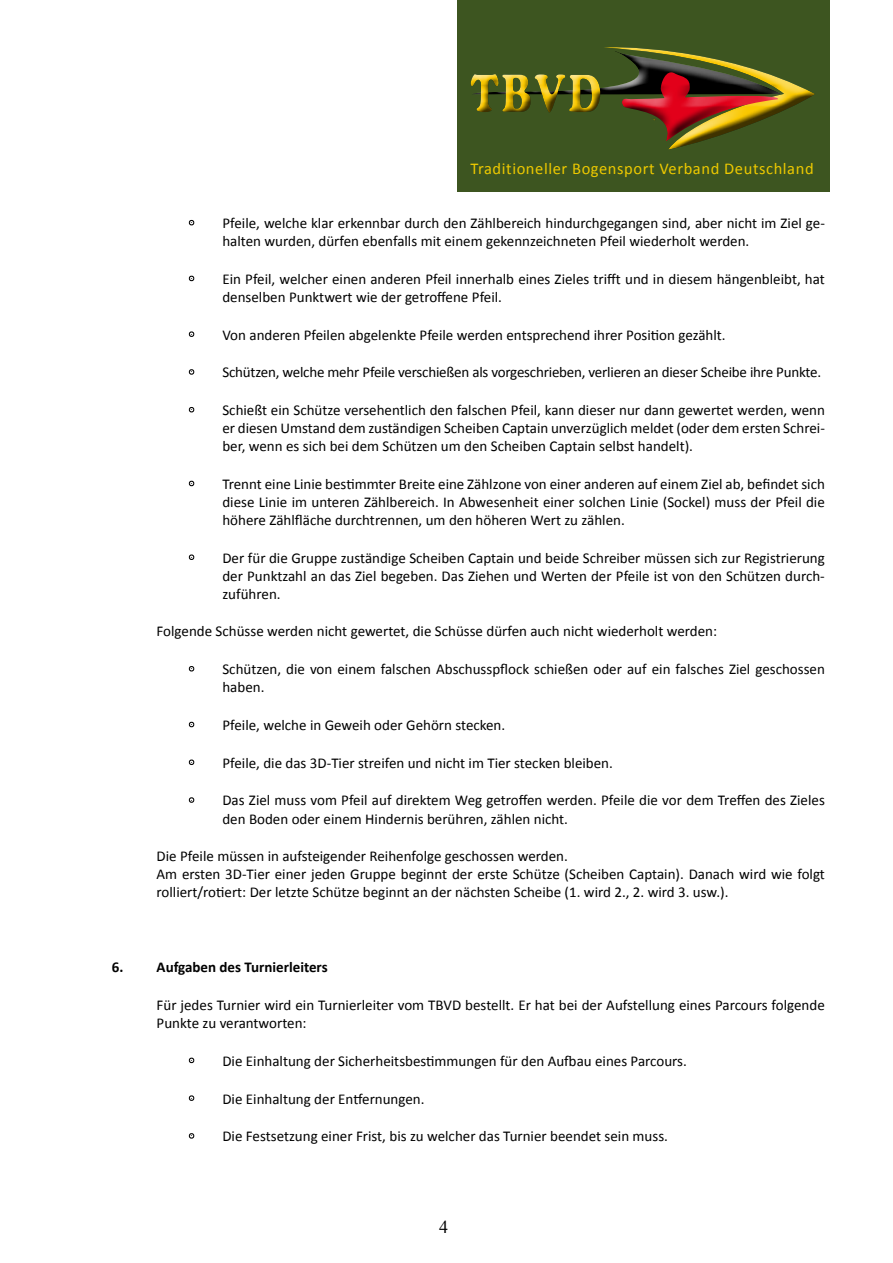
<style>
.page{position:relative;width:893px;height:1263px;background:#fff}
.page>*{position:absolute;margin:0;border:0;box-sizing:border-box;transform-origin:0 0}
.t1{font:18px "Times New Roman";color:#000}
.t2{font:16.5px "Calibri";letter-spacing:.035em;color:#eec900}
.t3{font:15px/18px "Calibri";color:#000}
.t4{font:700 15px "Calibri";color:#000}
.t5{font:8.7px "Calibri";color:#000}
</style>
<div class="page">
<div style="left:457px;top:0;width:372px;height:191px;background:#3d5520"></div>
<div style="left:468px;top:47px;width:349px;height:116px;background:#000;opacity:.75"></div>
<svg style="left:188px;top:219px;width:7px;height:7px"></svg>
<svg style="left:188px;top:275px;width:7px;height:7px"></svg>
<svg style="left:188px;top:331px;width:7px;height:6px"></svg>
<svg style="left:188px;top:369px;width:7px;height:6px"></svg>
<svg style="left:188px;top:407px;width:7px;height:6px"></svg>
<svg style="left:188px;top:480px;width:7px;height:7px"></svg>
<svg style="left:188px;top:554px;width:7px;height:6px"></svg>
<svg style="left:188px;top:666px;width:7px;height:6px"></svg>
<svg style="left:188px;top:721px;width:7px;height:7px"></svg>
<svg style="left:188px;top:759px;width:7px;height:6px"></svg>
<svg style="left:188px;top:797px;width:7px;height:6px"></svg>
<svg style="left:188px;top:1057px;width:7px;height:7px"></svg>
<svg style="left:188px;top:1095px;width:7px;height:6px"></svg>
<svg style="left:188px;top:1133px;width:7px;height:6px"></svg>
<div style="left:616px;top:114px;width:46px;height:42px;background:#3d5520;border-radius:50%"></div>
<p class="t2" style="left:471px;top:159px;width:345px">Traditioneller Bogensport Verband Deutschland</p>
<p class="t5" style="left:190px;top:215px;width:4px">.</p>
<p class="t3" style="left:222px;top:213px;width:604px">Pfeile, welche klar erkennbar durch den Zählbereich hindurchgegangen sind, aber nicht im Ziel ge&shy;halten wurden, dürfen ebenfalls mit einem gekennzeichneten Pfeil wiederholt werden.</p>
<p class="t5" style="left:190px;top:271px;width:4px">.</p>
<p class="t3" style="left:222px;top:269px;width:604px">Ein Pfeil, welcher einen anderen Pfeil innerhalb eines Zieles trifft und in diesem hängenbleibt, hat denselben Punktwert wie der getroffene Pfeil.</p>
<p class="t5" style="left:190px;top:326px;width:4px">.</p>
<p class="t3" style="left:222px;top:325px;width:505px">Von anderen Pfeilen abgelenkte Pfeile werden entsprechend ihrer Position gezählt.</p>
<p class="t5" style="left:190px;top:364px;width:4px">.</p>
<p class="t3" style="left:222px;top:363px;width:600px">Schützen, welche mehr Pfeile verschießen als vorgeschrieben, verlieren an dieser Scheibe ihre Punkte.</p>
<p class="t5" style="left:190px;top:402px;width:4px">.</p>
<p class="t3" style="left:222px;top:400px;width:604px;text-align:justify">Schießt ein Schütze versehentlich den falschen Pfeil, kann dieser nur dann gewertet werden, wenn er diesen Umstand dem zuständigen Scheiben Captain unverzüglich meldet (oder dem ersten Schrei&shy;ber, wenn es sich bei dem Schützen um den Scheiben Captain selbst handelt).</p>
<p class="t5" style="left:190px;top:476px;width:4px">.</p>
<p class="t3" style="left:222px;top:474px;width:604px;text-align:justify">Trennt eine Linie bestimmter Breite eine Zählzone von einer anderen auf einem Ziel ab, befindet sich diese Linie im unteren Zählbereich. In Abwesenheit einer solchen Linie (Sockel) muss der Pfeil die höhere Zählfläche durchtrennen, um den höheren Wert zu zählen.</p>
<p class="t5" style="left:190px;top:549px;width:4px">.</p>
<p class="t3" style="left:222px;top:548px;width:604px;text-align:justify">Der für die Gruppe zuständige Scheiben Captain und beide Schreiber müssen sich zur Registrierung der Punktzahl an das Ziel begeben. Das Ziehen und Werten der Pfeile ist von den Schützen durch&shy;zuführen.</p>
<p class="t3" style="left:157px;top:622px;width:562px">Folgende Schüsse werden nicht gewertet, die Schüsse dürfen auch nicht wiederholt werden:</p>
<p class="t5" style="left:190px;top:661px;width:4px">.</p>
<p class="t3" style="left:222px;top:659px;width:604px">Schützen, die von einem falschen Abschusspflock schießen oder auf ein falsches Ziel geschossen haben.</p>
<p class="t5" style="left:190px;top:717px;width:4px">.</p>
<p class="t3" style="left:222px;top:715px;width:284px">Pfeile, welche in Geweih oder Gehörn stecken.</p>
<p class="t5" style="left:190px;top:754px;width:4px">.</p>
<p class="t3" style="left:222px;top:753px;width:392px">Pfeile, die das 3D-Tier streifen und nicht im Tier stecken bleiben.</p>
<p class="t5" style="left:190px;top:792px;width:4px">.</p>
<p class="t3" style="left:222px;top:791px;width:604px">Das Ziel muss vom Pfeil auf direktem Weg getroffen werden. Pfeile die vor dem Treffen des Zieles den Boden oder einem Hindernis berühren, zählen nicht.</p>
<p class="t3" style="left:157px;top:846px;width:670px">Die Pfeile müssen in aufsteigender Reihenfolge geschossen werden.<br>Am ersten 3D-Tier einer jeden Gruppe beginnt der erste Schütze (Scheiben Captain). Danach wird wie folgt rolliert/rotiert: Der letzte Schütze beginnt an der nächsten Scheibe (1. wird 2., 2. wird 3. usw.).</p>
<p class="t4" style="left:112px;top:958px;width:217px">6. Aufgaben des Turnierleiters</p>
<p class="t3" style="left:157px;top:995px;width:670px">Für jedes Turnier wird ein Turnierleiter vom TBVD bestellt. Er hat bei der Aufstellung eines Parcours folgende<br>Punkte zu verantworten:</p>
<p class="t5" style="left:190px;top:1052px;width:4px">.</p>
<p class="t3" style="left:222px;top:1051px;width:466px">Die Einhaltung der Sicherheitsbestimmungen für den Aufbau eines Parcours.</p>
<p class="t5" style="left:190px;top:1090px;width:4px">.</p>
<p class="t3" style="left:222px;top:1089px;width:204px">Die Einhaltung der Entfernungen.</p>
<p class="t5" style="left:190px;top:1128px;width:4px">.</p>
<p class="t3" style="left:222px;top:1127px;width:447px">Die Festsetzung einer Frist, bis zu welcher das Turnier beendet sein muss.</p>
<p class="t1" style="left:439px;top:1214px;width:10px">4</p>
</div>
